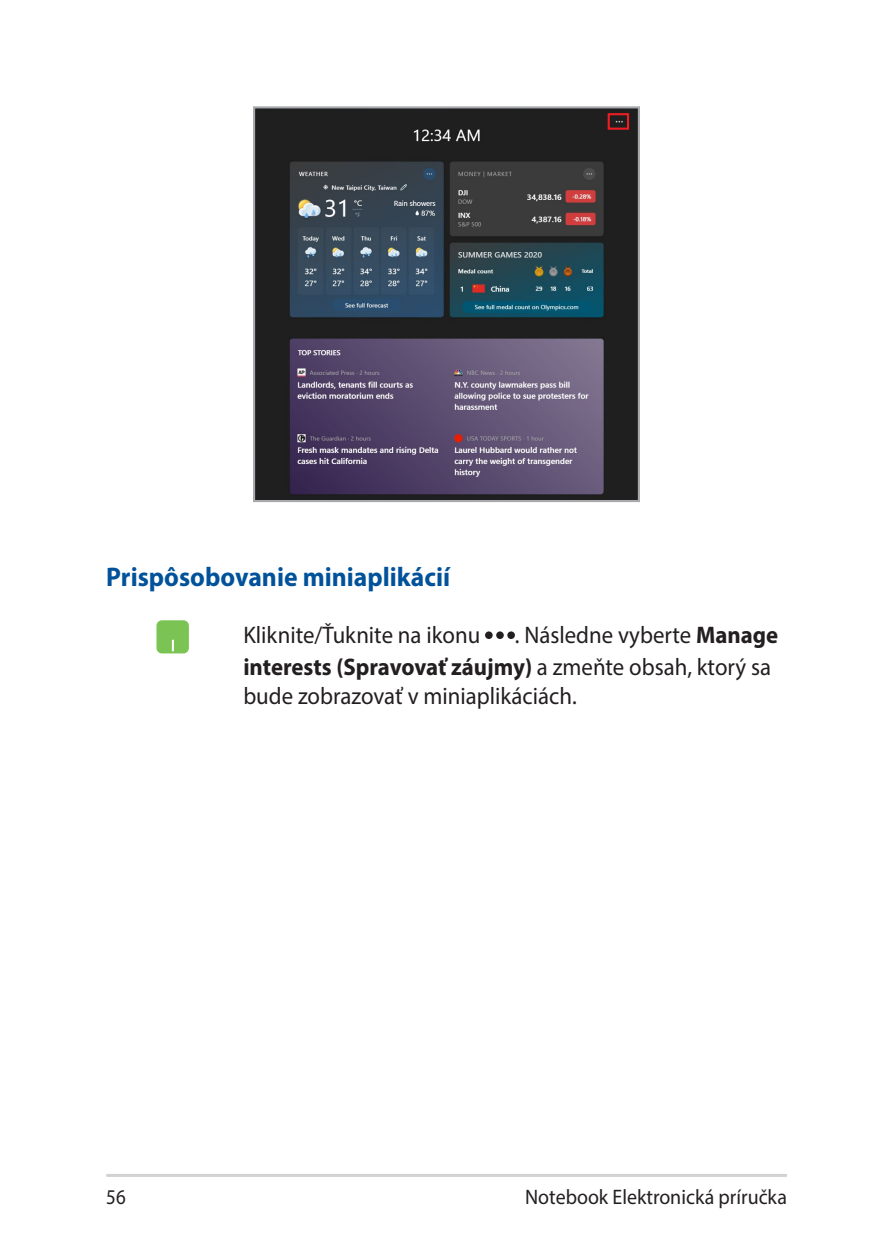
<style>
.page{position:relative;width:893px;height:1259px;background:#fff}
.page>*{position:absolute;margin:0;border:0;box-sizing:border-box;transform-origin:0 0}
.Heading_3{font:700 27px "Myriad Pro";color:#01529a;scale:.95 1}
.Table_Body_Text{font:24px/31.8px "Myriad Pro";color:#231f20;text-align:right;scale:.95 1}
.t1{font:21px "Myriad Pro";color:#231f20;scale:.95 1}
.t2{font:21px "Myriad Pro";color:#231f20;scale:.9 1}
.s1{font-weight:700}
</style>
<div class="page">
<hr style="left:106px;top:1174px;width:681px;height:3px;background:#d1d2d4">
<div style="left:156px;top:620px;width:33px;height:33px;background:#7bc352;border-radius:5px"></div>
<svg style="left:172px;top:640px;width:2px;height:11px"></svg>
<div style="left:485px;top:631px;width:8px;height:8px;background:#231f20;border-radius:50%"></div>
<div style="left:496px;top:631px;width:8px;height:8px;background:#231f20;border-radius:50%"></div>
<div style="left:507px;top:631px;width:8px;height:8px;background:#231f20;border-radius:50%"></div>
<img style="left:256px;top:109px;width:381px;height:390px">
<div style="left:253px;top:106px;width:387px;height:396px;border:2px solid #a8a9ad"></div>
<div style="left:608px;top:113px;width:21px;height:17px;border:2px solid #ee1d23"></div>
<p class="Heading_3" style="left:106px;top:559px;width:363px">Prispôsobovanie miniaplikácií</p>
<p class="Table_Body_Text" style="left:243px;top:619px;width:251px">Kliknite/Ťuknite na ikonu</p>
<p class="Table_Body_Text" style="left:243px;top:619px;width:565px">. Následne vyberte <span class="s1">Manage<br>interests (Spravovať záujmy)</span> a zmeňte obsah, ktorý sa</p>
<p class="Table_Body_Text" style="left:243px;top:679px;width:352px">bude zobrazovať v miniaplikáciách.</p>
<p class="t2" style="left:106px;top:1184px;width:23px">56</p>
<p class="t1" style="left:525px;top:1184px;width:277px">Notebook Elektronická príručka</p>
</div>
